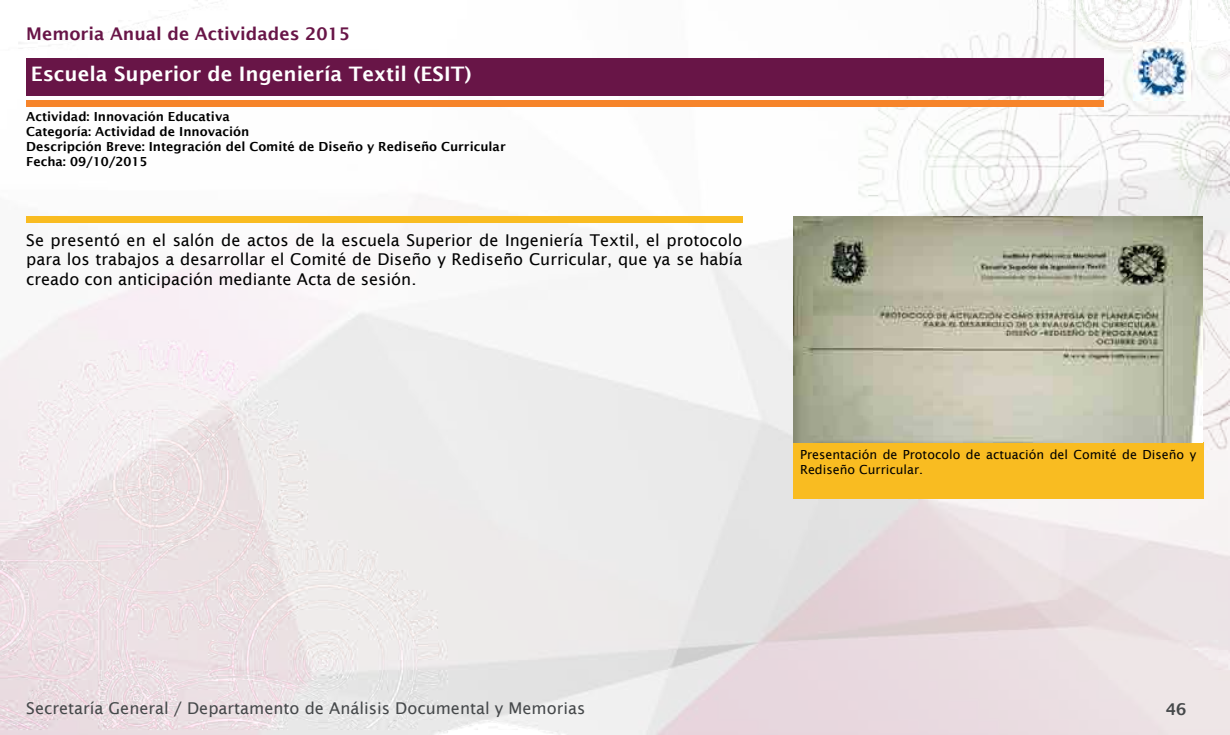
<style>
.page{position:relative;width:1230px;height:735px;background:#fff}
.page>*{position:absolute;margin:0;border:0;box-sizing:border-box;transform-origin:0 0}
.t1{font:600 20px "Lucida Sans";color:#fff}
.t2{font:600 17.5px "Lucida Sans";color:#681547}
.t3{font:16.25px/19.5px "Lucida Sans";color:#000;text-align:justify}
.t4{font:16.25px "Lucida Sans";color:#45484a}
.t5{font:600 16.25px "Lucida Sans";color:#45484a}
.t6{font:600 12.5px/15px "Lucida Sans";color:#000}
.t7{font:12.5px/15px "Lucida Sans";color:#000}
</style>
<div class="page">
<img style="left:0;top:0;width:1230px;height:735px">
<div style="left:26px;top:58px;width:1078px;height:38px;background:#681547"></div>
<div style="left:26px;top:216px;width:716px;height:7px;background:#f9bc21"></div>
<div style="left:26px;top:100px;width:1078px;height:6px;background:#f6842a"></div>
<div style="left:793px;top:443px;width:411px;height:56px;background:#f9bc21"></div>
<img style="left:793px;top:216px;width:410px;height:227px">
<img style="left:1134px;top:42px;width:56px;height:58px">
<p class="t2" style="left:26px;top:24px;width:325px">Memoria Anual de Actividades 2015</p>
<p class="t1" style="left:31px;top:63px;width:442px">Escuela Superior de Ingeniería Textil (ESIT)</p>
<p class="t6" style="left:26px;top:109px;width:481px">Actividad: Innovación Educativa<br>Categoría: Actividad de Innovación<br>Descripción Breve: Integración del Comité de Diseño y Rediseño Curricular Fecha: 09/10/2015</p>
<p class="t3" style="left:26px;top:230px;width:718px">Se presentó en el salón de actos de la escuela Superior de Ingeniería Textil, el protocolo para los trabajos a desarrollar el Comité de Diseño y Rediseño Curricular, que ya se había creado con anticipación mediante Acta de sesión.</p>
<p class="t7" style="left:800px;top:447px;width:398px">Presentación de Protocolo de actuación del Comité de Diseño y<br>Rediseño Curricular.</p>
<p class="t4" style="left:26px;top:699px;width:561px">Secretaría General / Departamento de Análisis Documental y Memorias</p>
<p class="t5" style="left:1166px;top:700px;width:22px">46</p>
</div>
